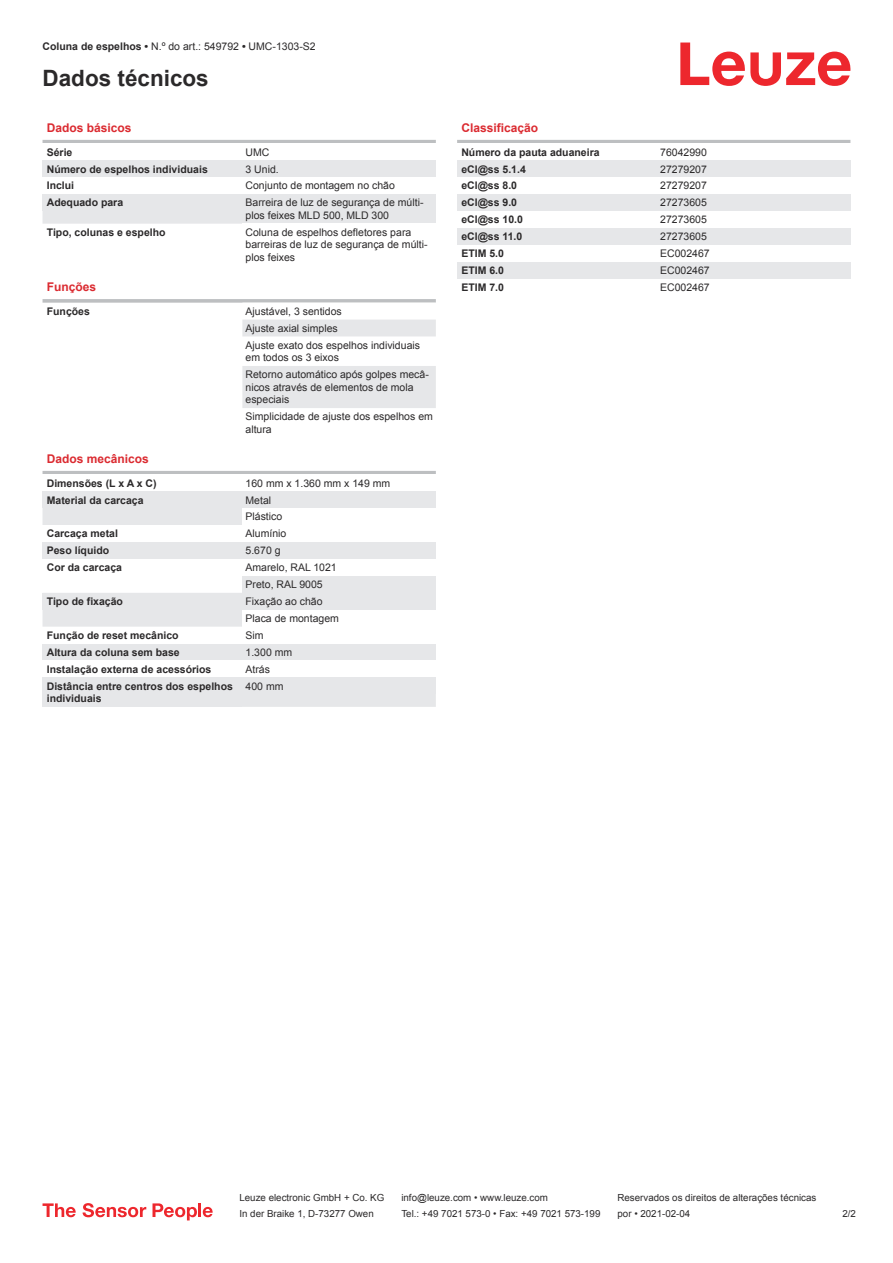
<style>
.page{position:relative;width:893px;height:1263px;background:#fff}
.page>*{position:absolute;margin:0;border:0;box-sizing:border-box;transform-origin:0 0}
.t1{font:700 22.5px "Arial";color:#2b292a}
.t2{font:700 12px "Arial";color:#db2a30}
.t3{font:10.5px/17px "Arial";color:#2b292a}
.t4{font:700 10.5px/12.6px "Arial";color:#2b292a}
.t5{font:9.75px "Arial";color:#2b292a}
.s1{font-weight:700}
</style>
<div class="page">
<svg style="left:680px;top:43px;width:170px;height:43px"></svg>
<svg style="left:43px;top:211px;width:393px;height:496px"></svg>
<hr style="left:43px;top:140px;width:393px;height:3px;background:#bdbfc1">
<div style="left:43px;top:160px;width:199px;height:17px;background:#e6e7e9"></div>
<div style="left:242px;top:160px;width:194px;height:17px;background:#e6e7e9"></div>
<div style="left:43px;top:194px;width:199px;height:17px;background:#e6e7e9"></div>
<div style="left:242px;top:194px;width:194px;height:30px;background:#e6e7e9"></div>
<div style="left:43px;top:224px;width:199px;height:17px;background:#fff"></div>
<div style="left:242px;top:224px;width:194px;height:42px;background:#fff"></div>
<div style="left:43px;top:283px;width:393px;height:18px;background:#fff"></div>
<svg style="left:43px;top:299px;width:393px;height:4px;background:#c5c7c8"></svg>
<div style="left:43px;top:303px;width:199px;height:17px;background:#fff"></div>
<svg style="left:242px;top:303px;width:194px;height:135px"></svg>
<div style="left:43px;top:455px;width:393px;height:18px;background:#fff"></div>
<hr style="left:43px;top:471px;width:393px;height:3px;background:#bdbfc1">
<div style="left:43px;top:474px;width:199px;height:17px;background:#fff"></div>
<div style="left:242px;top:474px;width:194px;height:17px;background:#fff"></div>
<div style="left:43px;top:491px;width:199px;height:17px;background:#e6e7e9"></div>
<div style="left:242px;top:491px;width:194px;height:17px;background:#e6e7e9"></div>
<div style="left:242px;top:508px;width:194px;height:17px;background:#fff"></div>
<div style="left:43px;top:525px;width:199px;height:17px;background:#fff"></div>
<div style="left:242px;top:525px;width:194px;height:17px;background:#fff"></div>
<div style="left:43px;top:542px;width:199px;height:17px;background:#e6e7e9"></div>
<div style="left:242px;top:542px;width:194px;height:17px;background:#e6e7e9"></div>
<div style="left:43px;top:559px;width:199px;height:17px;background:#fff"></div>
<div style="left:242px;top:559px;width:194px;height:17px;background:#fff"></div>
<div style="left:242px;top:576px;width:194px;height:17px;background:#e6e7e9"></div>
<div style="left:43px;top:593px;width:199px;height:17px;background:#e6e7e9"></div>
<div style="left:242px;top:593px;width:194px;height:17px;background:#e6e7e9"></div>
<div style="left:242px;top:610px;width:194px;height:17px;background:#fff"></div>
<div style="left:43px;top:627px;width:199px;height:16px;background:#fff"></div>
<div style="left:242px;top:627px;width:194px;height:16px;background:#fff"></div>
<div style="left:43px;top:643px;width:199px;height:17px;background:#e6e7e9"></div>
<div style="left:242px;top:643px;width:194px;height:17px;background:#e6e7e9"></div>
<div style="left:43px;top:660px;width:199px;height:17px;background:#fff"></div>
<div style="left:242px;top:660px;width:194px;height:17px;background:#fff"></div>
<div style="left:43px;top:677px;width:199px;height:30px;background:#e6e7e9"></div>
<div style="left:242px;top:677px;width:194px;height:17px;background:#e6e7e9"></div>
<hr style="left:457px;top:140px;width:393px;height:3px;background:#bdbfc1">
<div style="left:457px;top:160px;width:200px;height:17px;background:#e6e7e9"></div>
<div style="left:657px;top:160px;width:193px;height:17px;background:#e6e7e9"></div>
<div style="left:457px;top:194px;width:200px;height:17px;background:#e6e7e9"></div>
<div style="left:657px;top:194px;width:193px;height:17px;background:#e6e7e9"></div>
<div style="left:457px;top:228px;width:200px;height:17px;background:#e6e7e9"></div>
<div style="left:657px;top:228px;width:193px;height:17px;background:#e6e7e9"></div>
<div style="left:457px;top:262px;width:200px;height:17px;background:#e6e7e9"></div>
<div style="left:657px;top:262px;width:193px;height:17px;background:#e6e7e9"></div>
<svg style="left:43px;top:1203px;width:33px;height:14px"></svg>
<svg style="left:83px;top:1203px;width:63px;height:14px"></svg>
<svg style="left:153px;top:1203px;width:44px;height:17px"></svg>
<hr style="left:198px;top:1203px;width:3px;height:14px;background:#ed272d">
<svg style="left:203px;top:1207px;width:10px;height:10px"></svg>
<p class="t3" style="left:43px;top:39px;width:275px"><span class="s1">Coluna de espelhos •</span> N.º do art.: 549792 <span class="s1">•</span> UMC-1303-S2</p>
<h1 class="t1" style="left:43px;top:70px;width:168px">Dados técnicos</h1>
<p class="t2" style="left:47px;top:123px;width:86px">Dados básicos</p>
<p class="t4" style="left:47px;top:147px;width:27px">Série</p>
<p class="t3" style="left:246px;top:144px;width:25px">UMC</p>
<p class="t4" style="left:47px;top:164px;width:163px">Número de espelhos individuais</p>
<p class="t3" style="left:246px;top:161px;width:35px">3 Unid.</p>
<p class="t4" style="left:47px;top:180px;width:29px">Inclui</p>
<p class="t3" style="left:246px;top:178px;width:151px">Conjunto de montagem no chão</p>
<p class="t4" style="left:47px;top:197px;width:78px">Adequado para</p>
<p class="t3" style="left:246px;top:197px;width:179px;line-height:12.6px">Barreira de luz de segurança de múlti&shy;plos feixes MLD 500, MLD 300</p>
<p class="t4" style="left:47px;top:227px;width:120px">Tipo, colunas e espelho</p>
<p class="t3" style="left:246px;top:227px;width:184px;line-height:12.6px">Coluna de espelhos defletores para barreiras de luz de segurança de múlti&shy;plos feixes</p>
<p class="t2" style="left:47px;top:283px;width:51px">Funções</p>
<p class="t4" style="left:47px;top:306px;width:45px">Funções</p>
<p class="t3" style="left:246px;top:304px;width:176px">Ajustável, 3 sentidos<br>Ajuste axial simples<br>Ajuste exato dos espelhos individuais</p>
<p class="t3" style="left:246px;top:350px;width:185px">em todos os 3 eixos<br>Retorno automático após golpes mecâ-</p>
<p class="t3" style="left:246px;top:382px;width:170px;line-height:12.6px">nicos através de elementos de mola especiais</p>
<p class="t3" style="left:246px;top:411px;width:189px;line-height:12.6px">Simplicidade de ajuste dos espelhos em altura</p>
<p class="t2" style="left:47px;top:454px;width:104px">Dados mecânicos</p>
<p class="t4" style="left:47px;top:478px;width:111px">Dimensões (L x A x C)</p>
<p class="t3" style="left:246px;top:475px;width:146px">160 mm x 1.360 mm x 149 mm</p>
<p class="t4" style="left:47px;top:495px;width:98px">Material da carcaça</p>
<p class="t3" style="left:246px;top:492px;width:38px">Metal<br>Plástico</p>
<p class="t4" style="left:47px;top:528px;width:73px">Carcaça metal</p>
<p class="t3" style="left:246px;top:526px;width:42px">Alumínio</p>
<p class="t4" style="left:47px;top:545px;width:64px">Peso líquido</p>
<p class="t3" style="left:246px;top:543px;width:37px">5.670 g</p>
<p class="t4" style="left:47px;top:562px;width:77px">Cor da carcaça</p>
<p class="t3" style="left:246px;top:560px;width:93px">Amarelo, RAL 1021<br>Preto, RAL 9005</p>
<p class="t4" style="left:47px;top:596px;width:78px">Tipo de fixação</p>
<p class="t3" style="left:246px;top:594px;width:95px">Fixação ao chão<br>Placa de montagem</p>
<p class="t4" style="left:47px;top:630px;width:133px">Função de reset mecânico</p>
<p class="t3" style="left:246px;top:628px;width:20px">Sim</p>
<p class="t4" style="left:47px;top:647px;width:135px">Altura da coluna sem base</p>
<p class="t3" style="left:246px;top:644px;width:48px">1.300 mm</p>
<p class="t4" style="left:47px;top:664px;width:166px">Instalação externa de acessórios</p>
<p class="t3" style="left:246px;top:661px;width:26px">Atrás</p>
<p class="t4" style="left:47px;top:680px;width:188px">Distância entre centros dos espelhos individuais</p>
<p class="t3" style="left:246px;top:678px;width:39px">400 mm</p>
<p class="t2" style="left:461px;top:123px;width:78px">Classificação</p>
<p class="t4" style="left:461px;top:147px;width:140px">Número da pauta aduaneira</p>
<p class="t3" style="left:660px;top:144px;width:48px">76042990</p>
<p class="t4" style="left:461px;top:164px;width:66px">eCl@ss 5.1.4</p>
<p class="t3" style="left:660px;top:161px;width:48px">27279207</p>
<p class="t4" style="left:461px;top:180px;width:57px">eCl@ss 8.0</p>
<p class="t3" style="left:660px;top:178px;width:48px">27279207</p>
<p class="t4" style="left:461px;top:197px;width:57px">eCl@ss 9.0</p>
<p class="t3" style="left:660px;top:195px;width:48px">27273605</p>
<p class="t4" style="left:461px;top:214px;width:63px">eCl@ss 10.0</p>
<p class="t3" style="left:660px;top:212px;width:48px">27273605</p>
<p class="t4" style="left:461px;top:231px;width:63px">eCl@ss 11.0</p>
<p class="t3" style="left:660px;top:229px;width:48px">27273605</p>
<p class="t4" style="left:461px;top:248px;width:44px">ETIM 5.0</p>
<p class="t3" style="left:660px;top:246px;width:51px">EC002467</p>
<p class="t4" style="left:461px;top:265px;width:44px">ETIM 6.0</p>
<p class="t3" style="left:660px;top:263px;width:51px">EC002467</p>
<p class="t4" style="left:461px;top:282px;width:44px">ETIM 7.0</p>
<p class="t3" style="left:660px;top:280px;width:51px">EC002467</p>
<p class="t5" style="left:239px;top:1194px;width:146px">Leuze electronic GmbH + Co. KG</p>
<p class="t5" style="left:401px;top:1194px;width:148px">info@leuze.com • www.leuze.com</p>
<p class="t5" style="left:617px;top:1194px;width:200px">Reservados os direitos de alterações técnicas</p>
<p class="t5" style="left:239px;top:1210px;width:136px">In der Braike 1, D-73277 Owen</p>
<p class="t5" style="left:401px;top:1210px;width:201px">Tel.: +49 7021 573-0 • Fax: +49 7021 573-199</p>
<p class="t5" style="left:617px;top:1210px;width:74px">por • 2021-02-04</p>
<p class="t5" style="left:842px;top:1210px;width:15px">2 /2</p>
</div>
